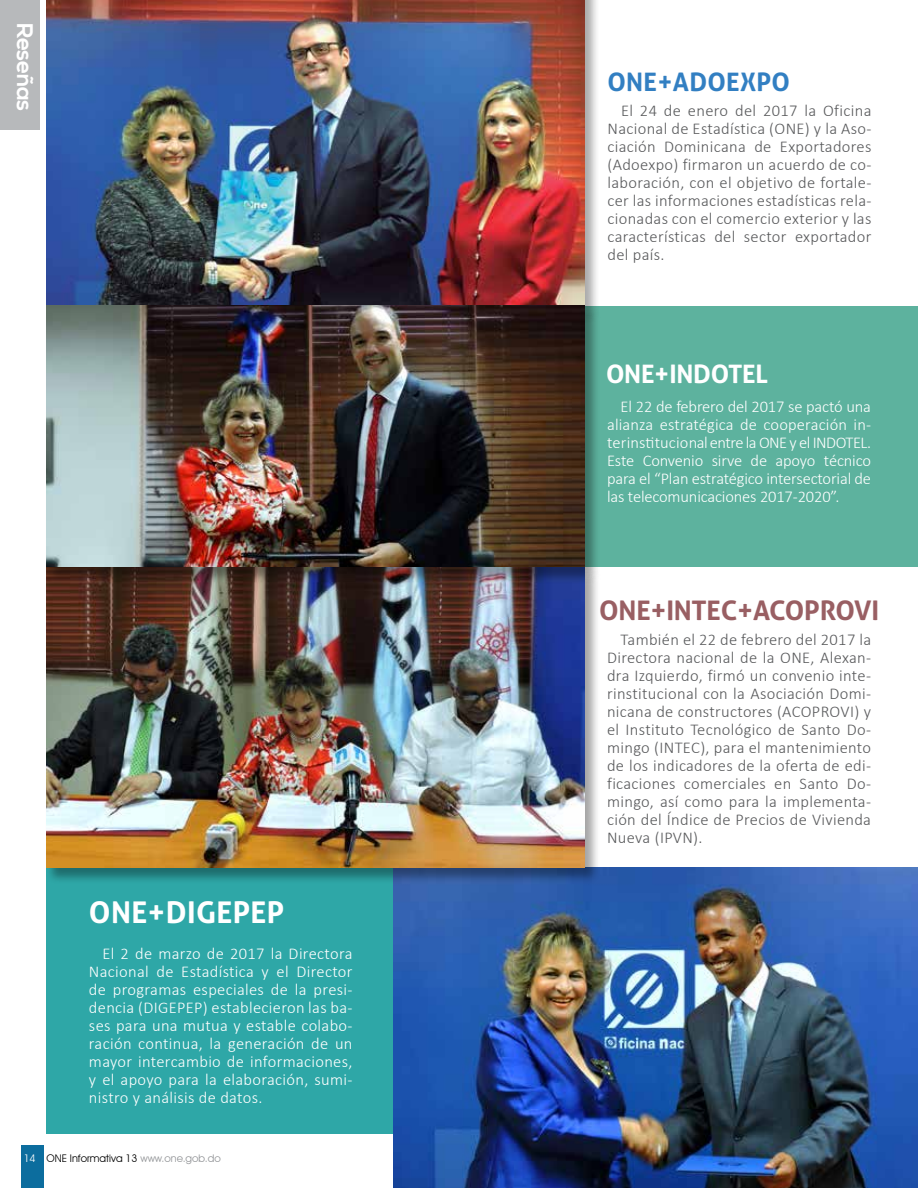
<style>
.page{position:relative;width:918px;height:1188px;background:#fff}
.page>*{position:absolute;margin:0;border:0;box-sizing:border-box;transform-origin:0 0}
.t1{font:700 30px "Aller";letter-spacing:.01em;color:#fff}
.t2{font:700 27px "Aller";letter-spacing:-.01em;color:#995f63}
.t3{font:700 25.5px "Aller";letter-spacing:.01em;color:#327fc2}
.t4{font:700 25.5px "Aller";letter-spacing:-.01em;color:#fff}
.t5{font:700 22.5px "Nexa";letter-spacing:-.02em;color:#fff}
.t6{font:300 16.5px/18px "Calibri";letter-spacing:.02em;color:#58595b;text-align:justify}
.t7{font:300 16.5px/18px "Calibri";letter-spacing:-.005em;color:#fff;text-align:justify}
.t8{font:10.5px "Avant Garde IT Cby BT";color:#000}
.s1{color:#fff}
.s2{color:#939598}
</style>
<div class="page">
<div style="left:21px;top:1146px;width:22px;height:42px;background:#0c6d9e"></div>
<div style="left:46px;top:867px;width:872px;height:267px;background:#2ea7a7"></div>
<img style="left:393px;top:867px;width:525px;height:321px">
<div style="left:45px;top:568px;width:555px;height:316px;background:#000;opacity:.35"></div>
<img style="left:46px;top:584px;width:539px;height:283px">
<div style="left:46px;top:307px;width:872px;height:260px;background:#5db29e"></div>
<div style="left:45px;top:0;width:555px;height:324px;background:#000;opacity:.33"></div>
<div style="left:45px;top:307px;width:555px;height:277px;background:#000;opacity:.35"></div>
<div style="left:0;top:0;width:39px;height:129px;background:#b7b9bb"></div>
<h3 class="t5" style="left:32px;top:23px;width:90px;rotate:90deg">Reseñas</h3>
<h3 class="t5" style="left:38px;top:23px;width:90px;rotate:90deg">Reseñas</h3>
<h1 class="t1" style="left:89px;top:894px;width:197px">ONE+DIGEPEP</h1>
<p class="t7" style="left:89px;top:944px;width:265px;text-indent:13px">El 2 de marzo de 2017 la Directora Nacional de Estadística y el Director de programas especiales de la presi&shy;dencia (DIGEPEP) establecieron las ba&shy;ses para una mutua y estable colabo&shy;ración continua, la generación de un mayor intercambio de informaciones, y el apoyo para la elaboración, sumi&shy;nistro y análisis de datos.</p>
<p class="t8" style="left:24px;top:1152px;width:199px"><span class="s1">14</span> ONE Informativa 13 <span class="s2">www.one.gob.do</span></p>
<h3 class="t3" style="left:608px;top:66px;width:184px">ONE+ADOEXPO</h3>
<p class="t6" style="left:608px;top:101px;width:266px;text-indent:13px">El 24 de enero del 2017 la Oficina Nacional de Estadística (ONE) y la Aso&shy;ciación Dominicana de Exportadores (Adoexpo) firmaron un acuerdo de co&shy;laboración, con el objetivo de fortale&shy;cer las informaciones estadísticas rela&shy;cionadas con el comercio exterior y las características del sector exportador del país.</p>
<h3 class="t4" style="left:606px;top:358px;width:164px">ONE+INDOTEL</h3>
<p class="t7" style="left:607px;top:398px;width:266px;text-indent:13px">El 22 de febrero del 2017 se pactó una alianza estratégica de cooperación in&shy;terinstitucional entre la ONE y el INDOTEL.<br>Este Convenio sirve de apoyo técnico para el “Plan estratégico intersectorial de las telecomunicaciones 2017-2020”.</p>
<h2 class="t2" style="left:599px;top:594px;width:281px">ONE+INTEC+ACOPROVI</h2>
<p class="t6" style="left:607px;top:630px;width:266px;text-indent:13px">También el 22 de febrero del 2017 la Directora nacional de la ONE, Alexan&shy;dra Izquierdo, firmó un convenio inte&shy;rinstitucional con la Asociación Domi&shy;nicana de constructores (ACOPROVI) y el Instituto Tecnológico de Santo Do&shy;mingo (INTEC), para el mantenimiento de los indicadores de la oferta de edi&shy;ficaciones comerciales en Santo Do&shy;mingo, así como para la implementa&shy;ción del Índice de Precios de Vivienda Nueva (IPVN).</p>
</div>
